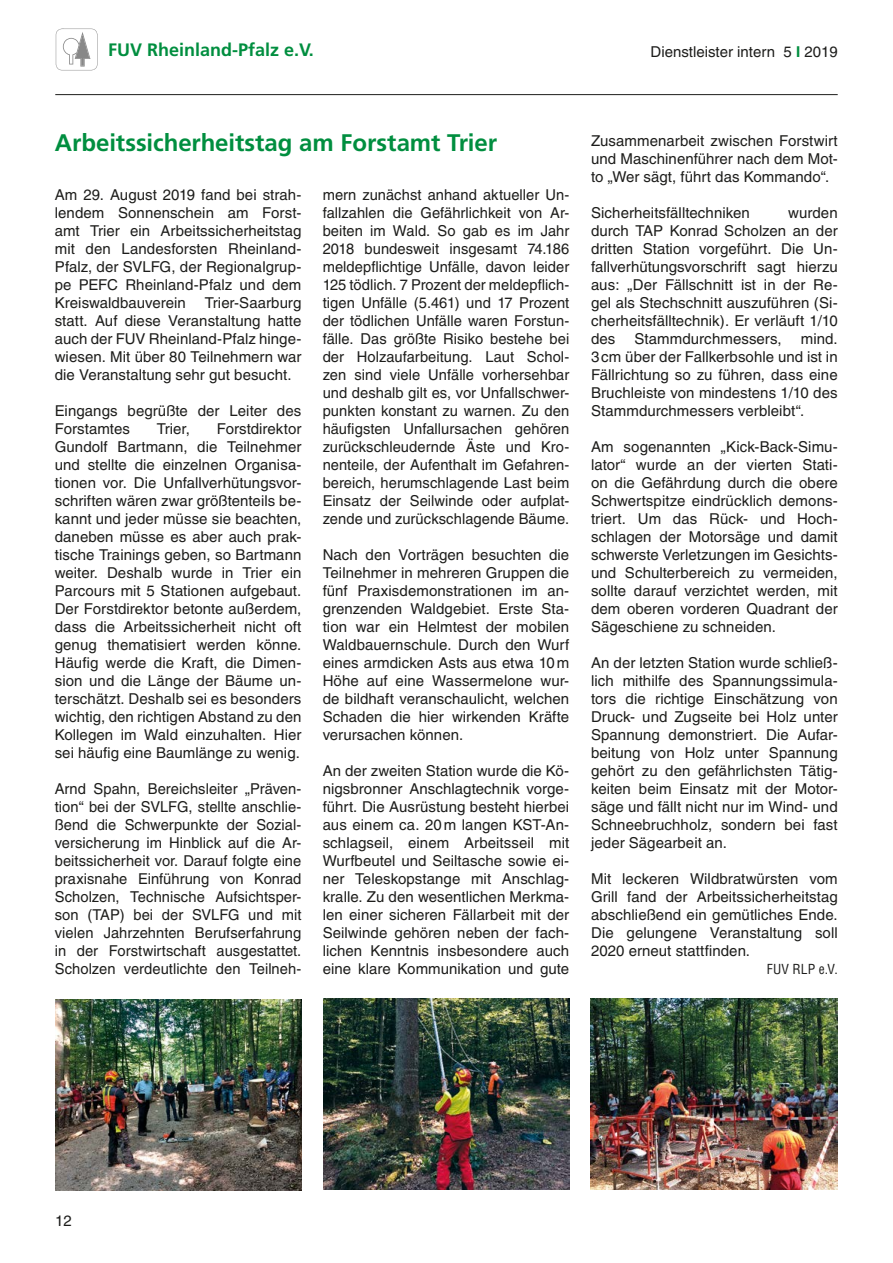
<style>
.page{position:relative;width:893px;height:1263px;background:#fff}
.page>*{position:absolute;margin:0;border:0;box-sizing:border-box;transform-origin:0 0}
.t1{font:700 24px "Frutiger";letter-spacing:-.005em;color:#008e3f}
.t2{font:700 18px "Frutiger";color:#008e3f}
.t3{font:15px/18px "Helvetica";letter-spacing:.005em;color:#1d1d1b;text-align:justify}
.t4{font:condensed 13.5px "Helvetica";letter-spacing:.02em;color:#1d1d1b}
.s1{font-weight:700;color:#008e3f}
</style>
<div class="page">
<hr style="left:55px;top:94px;width:783px;height:1px;background:#1d1d1b">
<svg style="left:56px;top:29px;width:42px;height:41px"></svg>
<img style="left:55px;top:999px;width:247px;height:192px">
<img style="left:323px;top:998px;width:247px;height:192px">
<img style="left:591px;top:998px;width:247px;height:192px">
<p class="t2" style="left:108px;top:39px;width:207px">FUV Rheinland-Pfalz e.V.</p>
<p class="t3" style="left:651px;top:42px;width:189px">Dienstleister intern 5 <span class="s1">I</span> 2019</p>
<h1 class="t1" style="left:55px;top:128px;width:444px">Arbeitssicherheitstag am Forstamt Trier</h1>
<p class="t3" style="left:55px;top:185px;width:248px">Am 29. August 2019 fand bei strah&shy;lendem Sonnenschein am Forst&shy;amt Trier ein Arbeitssicherheitstag mit den Landesforsten Rheinland-Pfalz, der SVLFG, der Regionalgrup&shy;pe PEFC Rheinland-Pfalz und dem Kreiswaldbauverein</p>
<p class="t3" style="left:323px;top:185px;width:248px">mern zunächst anhand aktueller Un&shy;fallzahlen die Gefährlichkeit von Ar&shy;beiten im Wald. So gab es im Jahr 2018 bundesweit insgesamt 74.186 meldepflichtige Unfälle, davon leider 125 tödlich. 7 Prozent der meldepflich&shy;tigen Unfälle (5.461) und 17 Prozent der tödlichen Unfälle waren Forstun&shy;fälle. Das größte Risiko bestehe bei der Holzaufarbeitung. Laut Schol&shy;zen sind viele Unfälle vorhersehbar und deshalb gilt es, vor Unfallschwer&shy;punkten konstant zu warnen. Zu den häufigsten Unfallursachen gehören zurückschleudernde Äste und Kro&shy;nenteile, der Aufenthalt im Gefahren&shy;bereich, herumschlagende Last beim Einsatz der Seilwinde oder aufplat&shy;zende und zurückschlagende Bäume.</p>
<p class="t3" style="left:323px;top:545px;width:248px">Nach den Vorträgen besuchten die Teilnehmer in mehreren Gruppen die fünf Praxisdemonstrationen im an&shy;grenzenden Waldgebiet. Erste Sta&shy;tion war ein Helmtest der mobilen Waldbauernschule. Durch den Wurf eines armdicken Asts aus etwa 10m Höhe auf eine Wassermelone wur&shy;de bildhaft veranschaulicht, welchen Schaden die hier wirkenden Kräfte verursachen können.</p>
<p class="t3" style="left:323px;top:761px;width:248px">An der zweiten Station wurde die Kö&shy;nigsbronner Anschlagtechnik vorge&shy;führt. Die Ausrüstung besteht hierbei aus einem ca. 20m langen KST-An&shy;schlagseil, einem Arbeitsseil mit Wurfbeutel und Seiltasche sowie ei&shy;ner Teleskopstange mit Anschlag&shy;kralle. Zu den wesentlichen Merkma&shy;len einer sicheren Fällarbeit mit der Seilwinde gehören neben der fach&shy;lichen Kenntnis insbesondere auch eine klare Kommunikation und gute</p>
<p class="t3" style="left:55px;top:293px;width:248px;text-indent:150px">Trier-Saarburg statt. Auf diese Veranstaltung hatte auch der FUV Rheinland-Pfalz hinge&shy;wiesen. Mit über 80 Teilnehmern war die Veranstaltung sehr gut besucht.</p>
<p class="t3" style="left:55px;top:401px;width:248px">Eingangs begrüßte der Leiter des<br>Forstamtes</p>
<p class="t3" style="left:55px;top:419px;width:248px;text-indent:162px">Forstdirektor Gundolf Bartmann, die Teilnehmer und stellte die einzelnen Organisa&shy;tionen vor. Die Unfallverhütungsvor&shy;schriften wären zwar größtenteils be&shy;kannt und jeder müsse sie beachten, daneben müsse es aber auch prak&shy;tische Trainings geben, so Bartmann weiter. Deshalb wurde in Trier ein Parcours mit 5 Stationen aufgebaut.<br>Der Forstdirektor betonte außerdem, dass die Arbeitssicherheit nicht oft genug thematisiert werden könne.<br>Häufig werde die Kraft, die Dimen&shy;sion und die Länge der Bäume un&shy;terschätzt. Deshalb sei es besonders wichtig, den richtigen Abstand zu den Kollegen im Wald einzuhalten. Hier sei häufig eine Baumlänge zu wenig.</p>
<p class="t3" style="left:55px;top:779px;width:248px">Arnd Spahn, Bereichsleiter „Präven&shy;tion“ bei der SVLFG, stellte anschlie&shy;ßend die Schwerpunkte der Sozial&shy;versicherung im Hinblick auf die Ar&shy;beitssicherheit vor. Darauf folgte eine praxisnahe Einführung von Konrad Scholzen, Technische Aufsichtsper&shy;son (TAP) bei der SVLFG und mit vielen Jahrzehnten Berufserfahrung in der Forstwirtschaft ausgestattet.<br>Scholzen verdeutlichte den Teilneh-</p>
<p class="t3" style="left:157px;top:419px;width:35px">Trier,</p>
<p class="t3" style="left:591px;top:131px;width:248px">Zusammenarbeit zwischen Forstwirt und Maschinenführer nach dem Mot&shy;to „Wer sägt, führt das Kommando“.</p>
<p class="t3" style="left:591px;top:203px;width:160px">Sicherheitsfälltechniken</p>
<p class="t3" style="left:591px;top:203px;width:248px;text-indent:197px">wurden durch TAP Konrad Scholzen an der dritten Station vorgeführt. Die Un&shy;fallverhütungsvorschrift sagt hierzu aus: „Der Fällschnitt ist in der Re&shy;gel als Stechschnitt auszuführen (Si&shy;cherheitsfälltechnik). Er verläuft 1/10 des</p>
<p class="t3" style="left:635px;top:329px;width:149px">Stammdurchmessers,</p>
<p class="t3" style="left:591px;top:329px;width:248px;text-indent:210px">mind.<br>3cm über der Fallkerbsohle und ist in Fällrichtung so zu führen, dass eine Bruchleiste von mindestens 1/10 des Stammdurchmessers verbleibt“.</p>
<p class="t3" style="left:591px;top:437px;width:248px">Am sogenannten „Kick-Back-Simu&shy;lator“ wurde an der vierten Stati&shy;on die Gefährdung durch die obere Schwertspitze eindrücklich demons&shy;triert. Um das Rück- und Hoch&shy;schlagen der Motorsäge und damit schwerste Verletzungen im Gesichts&shy;und Schulterbereich zu vermeiden, sollte darauf verzichtet werden, mit dem oberen vorderen Quadrant der Sägeschiene zu schneiden.</p>
<p class="t3" style="left:591px;top:653px;width:248px">An der letzten Station wurde schließ&shy;lich mithilfe des Spannungssimula&shy;tors die richtige Einschätzung von Druck- und Zugseite bei Holz unter Spannung demonstriert. Die Aufar&shy;beitung von Holz unter Spannung gehört zu den gefährlichsten Tätig&shy;keiten beim Einsatz mit der Motor&shy;säge und fällt nicht nur im Wind- und Schneebruchholz, sondern bei fast jeder Sägearbeit an.</p>
<p class="t3" style="left:591px;top:869px;width:248px">Mit leckeren Wildbratwürsten vom Grill fand der Arbeitssicherheitstag abschließend ein gemütliches Ende.<br>Die gelungene Veranstaltung soll 2020 erneut stattfinden.</p>
<p class="t4" style="left:767px;top:960px;width:72px">FUV RLP e.V.</p>
<p class="t3" style="left:55px;top:1211px;width:18px">12</p>
</div>
